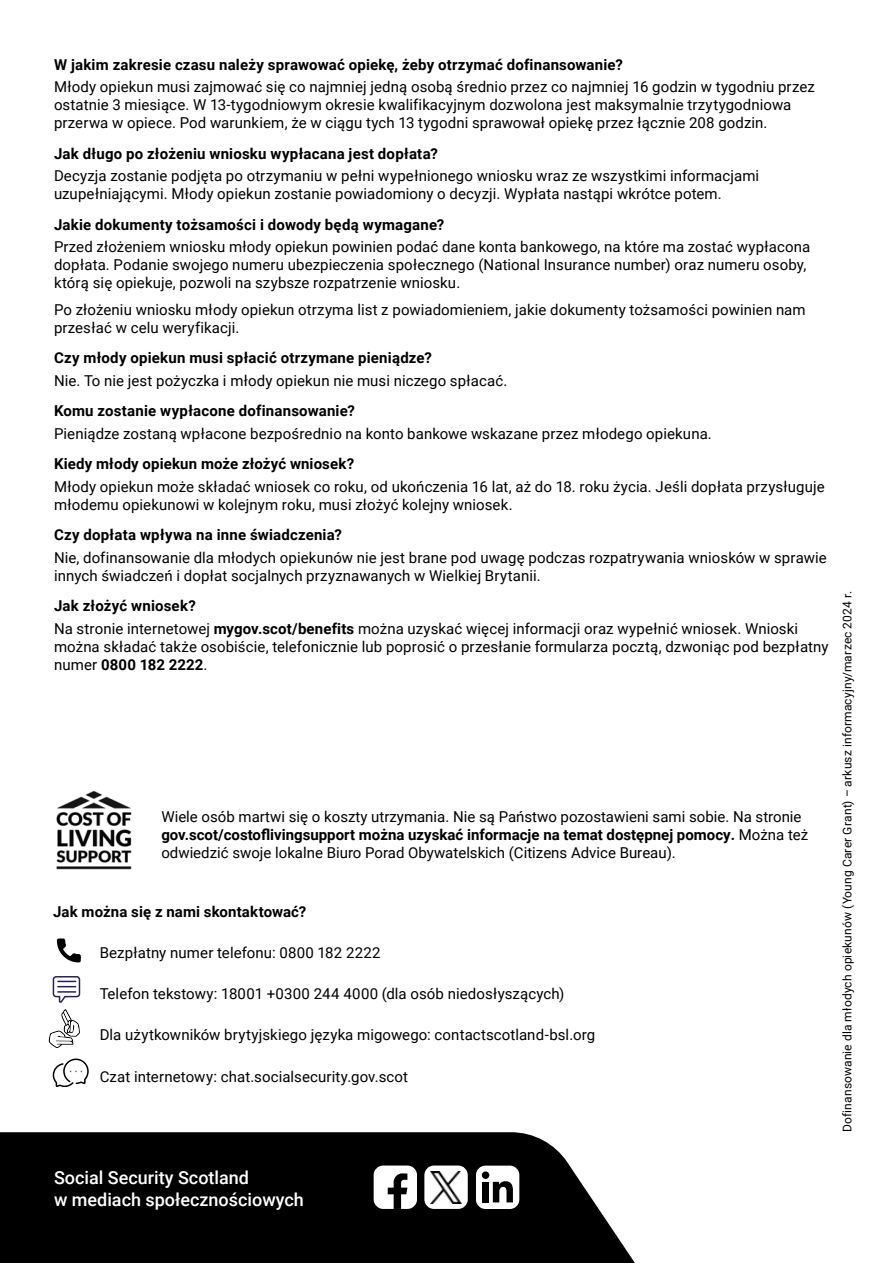
<style>
.page{position:relative;width:893px;height:1263px;background:#fff}
.page>*{position:absolute;margin:0;border:0;box-sizing:border-box;transform-origin:0 0}
.t1{font:500 18px/21.6px "Roboto";color:#fff}
.text{font:15px/18px "Roboto";letter-spacing:.005em;color:#000}
.heading_12pt{font:700 15px "Roboto";letter-spacing:.015em;color:#000}
.text_tab_10mm{font:15px "Roboto";letter-spacing:.01em;color:#000}
.text-2{font:700 15px "Roboto";letter-spacing:.01em;color:#000}
.hd_15pt{font:700 15px "Roboto";letter-spacing:.005em;color:#000}
.head_11pt{font:12px "Roboto";letter-spacing:.015em;color:#000}
.s1{font-weight:700}
</style>
<div class="page">
<svg style="left:0;top:1132px;width:635px;height:131px;background:#141414"></svg>
<svg style="left:56px;top:938px;width:25px;height:25px"></svg>
<svg style="left:52px;top:1058px;width:37px;height:30px"></svg>
<svg style="left:49px;top:976px;width:32px;height:72px"></svg>
<div style="left:374px;top:1165px;width:43px;height:44px;background:#fff;border-radius:10px"></div>
<svg style="left:388px;top:1173px;width:19px;height:36px"></svg>
<div style="left:424px;top:1165px;width:44px;height:44px;background:#fff;border-radius:10px"></div>
<div style="left:476px;top:1165px;width:43px;height:44px;background:#fff;border-radius:9px"></div>
<div style="left:482px;top:1182px;width:7px;height:20px;background:#000"></div>
<div style="left:482px;top:1171px;width:7px;height:8px;background:#000;border-radius:50%"></div>
<svg style="left:493px;top:1181px;width:20px;height:21px"></svg>
<img style="left:431px;top:1171px;width:31px;height:32px">
<img style="left:56px;top:791px;width:76px;height:79px">
<p class="heading_12pt" style="left:54px;top:54px;width:570px">W jakim zakresie czasu należy sprawować opiekę, żeby otrzymać dofinansowanie?</p>
<p class="text" style="left:54px;top:77px;width:762px">Młody opiekun musi zajmować się co najmniej jedną osobą średnio przez co najmniej 16 godzin w tygodniu przez ostatnie 3 miesiące. W 13-tygodniowym okresie kwalifikacyjnym dozwolona jest maksymalnie trzytygodniowa przerwa w opiece. Pod warunkiem, że w ciągu tych 13 tygodni sprawował opiekę przez łącznie 208 godzin.</p>
<p class="heading_12pt" style="left:54px;top:143px;width:385px">Jak długo po złożeniu wniosku wypłacana jest dopłata?</p>
<p class="text" style="left:54px;top:166px;width:707px">Decyzja zostanie podjęta po otrzymaniu w pełni wypełnionego wniosku wraz ze wszystkimi informacjami uzupełniającymi. Młody opiekun zostanie powiadomiony o decyzji. Wypłata nastąpi wkrótce potem.</p>
<p class="heading_12pt" style="left:54px;top:214px;width:392px">Jakie dokumenty tożsamości i dowody będą wymagane?</p>
<p class="text" style="left:54px;top:237px;width:758px">Przed złożeniem wniosku młody opiekun powinien podać dane konta bankowego, na które ma zostać wypłacona dopłata. Podanie swojego numeru ubezpieczenia społecznego (National Insurance number) oraz numeru osoby, którą się opiekuje, pozwoli na szybsze rozpatrzenie wniosku.</p>
<p class="text" style="left:54px;top:300px;width:753px">Po złożeniu wniosku młody opiekun otrzyma list z powiadomieniem, jakie dokumenty tożsamości powinien nam przesłać w celu weryfikacji.</p>
<p class="heading_12pt" style="left:54px;top:347px;width:379px">Czy młody opiekun musi spłacić otrzymane pieniądze?</p>
<p class="text" style="left:54px;top:371px;width:455px">Nie. To nie jest pożyczka i młody opiekun nie musi niczego spłacać.</p>
<p class="heading_12pt" style="left:54px;top:400px;width:302px">Komu zostanie wypłacone dofinansowanie?</p>
<p class="text" style="left:54px;top:424px;width:659px">Pieniądze zostaną wpłacone bezpośrednio na konto bankowe wskazane przez młodego opiekuna.</p>
<p class="text-2" style="left:54px;top:453px;width:302px">Kiedy młody opiekun może złożyć wniosek?</p>
<p class="text" style="left:54px;top:477px;width:772px">Młody opiekun może składać wniosek co roku, od ukończenia 16 lat, aż do 18. roku życia. Jeśli dopłata przysługuje młodemu opiekunowi w kolejnym roku, musi złożyć kolejny wniosek.</p>
<p class="heading_12pt" style="left:54px;top:524px;width:289px">Czy dopłata wpływa na inne świadczenia?</p>
<p class="text" style="left:54px;top:548px;width:774px">Nie, dofinansowanie dla młodych opiekunów nie jest brane pod uwagę podczas rozpatrywania wniosków w sprawie innych świadczeń i dopłat socjalnych przyznawanych w Wielkiej Brytanii.</p>
<p class="heading_12pt" style="left:54px;top:595px;width:144px">Jak złożyć wniosek?</p>
<p class="text" style="left:54px;top:619px;width:776px">Na stronie internetowej <span class="s1">mygov.scot/benefits</span> można uzyskać więcej informacji oraz wypełnić wniosek. Wnioski można składać także osobiście, telefonicznie lub poprosić o przesłanie formularza pocztą, dzwoniąc pod bezpłatny numer <span class="s1">0800 182 2222</span>.</p>
<p class="text" style="left:161px;top:807px;width:648px">Wiele osób martwi się o koszty utrzymania. Nie są Państwo pozostawieni sami sobie. Na stronie <span class="s1">gov.scot/costoflivingsupport można uzyskać informacje na temat dostępnej pomocy.</span> Można też odwiedzić swoje lokalne Biuro Porad Obywatelskich (Citizens Advice Bureau).</p>
<p class="hd_15pt" style="left:53px;top:901px;width:255px">Jak można się z nami skontaktować?</p>
<p class="text_tab_10mm" style="left:100px;top:942px;width:282px">Bezpłatny numer telefonu: 0800 182 2222</p>
<p class="text_tab_10mm" style="left:100px;top:983px;width:466px">Telefon tekstowy: 18001 +0300 244 4000 (dla osób niedosłyszących)</p>
<p class="text_tab_10mm" style="left:100px;top:1024px;width:497px">Dla użytkowników brytyjskiego języka migowego: contactscotland-bsl.org</p>
<p class="text_tab_10mm" style="left:100px;top:1066px;width:310px">Czat internetowy: chat.socialsecurity.gov.scot</p>
<p class="head_11pt" style="left:839px;top:1132px;width:542px;rotate:-90deg">Dofinansowanie dla młodych opiekunów (Young Carer Grant) – arkusz informacyjny/marzec 2024 r.</p>
<p class="t1" style="left:54px;top:1166px;width:251px">Social Security Scotland<br>w mediach społecznościowych</p>
</div>
